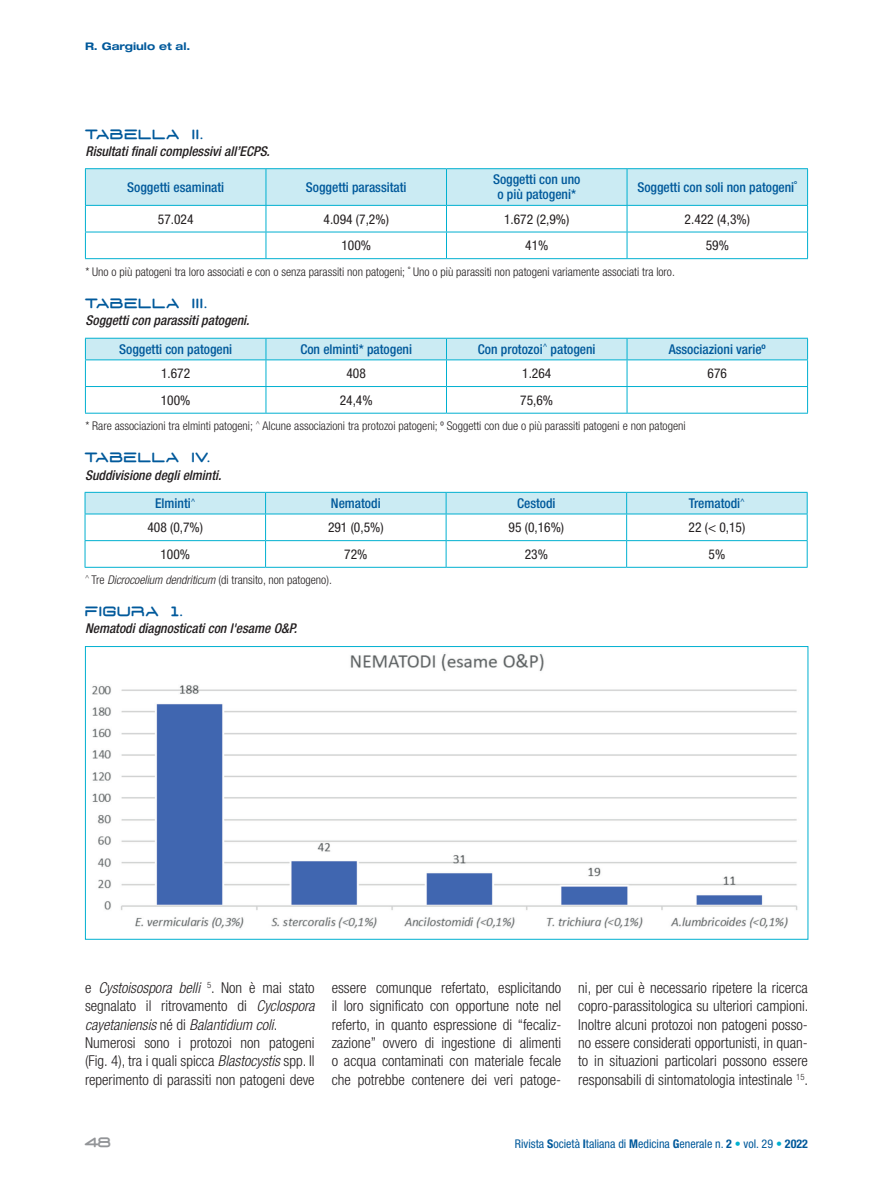
<style>
.page{position:relative;width:893px;height:1191px;background:#fff}
.page>*{position:absolute;margin:0;border:0;box-sizing:border-box;transform-origin:0 0}
.t1{font:300 condensed 15px/18.3px "Helvetica Neue LT Std";color:#231f20;text-align:justify}
.t2{font:500 condensed 13.5px/15px "Helvetica Neue LT Std";color:#00599b;text-align:center}
.t3{font:italic 500 condensed 13.5px/28.3px "Helvetica Neue LT Std";color:#231f20}
.t4{font:condensed 13.5px "Helvetica Neue LT Std";color:#231f20}
.t5{font:13.5px "D3 Euronism Bold";letter-spacing:.115em;color:#00599b}
.t6{font:13.5px "D3 Euronism Bold";color:#939598}
.t7{font:300 condensed 12px "Helvetica Neue LT Std";color:#231f20}
.t8{font:condensed 12px "Helvetica Neue LT Std";color:#00599b}
.t9{font:700 expanded 10.5px "Helvetica Neue LT Std";color:#00599b}
.s1{font-style:normal;color:#00599b}
.s2{font-style:italic}
.s3{font-weight:700}
.s4{color:#00b0d0}
</style>
<div class="page">
<svg style="left:85px;top:259px;width:723px;height:1px"></svg>
<svg style="left:85px;top:169px;width:723px;height:89px"></svg>
<hr style="left:85px;top:258px;width:181px;height:1px;background:#00b0d0">
<hr style="left:266px;top:258px;width:180px;height:1px;background:#00b0d0">
<hr style="left:446px;top:258px;width:181px;height:1px;background:#00b0d0">
<hr style="left:627px;top:258px;width:181px;height:1px;background:#00b0d0">
<hr style="left:85px;top:168px;width:181px;height:1px;background:#00b0d0">
<hr style="left:85px;top:169px;width:1px;height:36px;background:#00b0d0">
<hr style="left:266px;top:168px;width:180px;height:1px;background:#00b0d0">
<hr style="left:446px;top:168px;width:181px;height:1px;background:#00b0d0">
<hr style="left:627px;top:168px;width:181px;height:1px;background:#00b0d0">
<hr style="left:807px;top:169px;width:1px;height:36px;background:#00b0d0">
<hr style="left:85px;top:205px;width:181px;height:1px;background:#00b0d0">
<hr style="left:266px;top:205px;width:180px;height:1px;background:#00b0d0">
<hr style="left:446px;top:205px;width:181px;height:1px;background:#00b0d0">
<hr style="left:627px;top:205px;width:181px;height:1px;background:#00b0d0">
<svg style="left:85px;top:337px;width:722px;height:1px"></svg>
<hr style="left:85px;top:413px;width:181px;height:1px;background:#00b0d0">
<hr style="left:266px;top:413px;width:180px;height:1px;background:#00b0d0">
<hr style="left:446px;top:413px;width:181px;height:1px;background:#00b0d0">
<hr style="left:627px;top:413px;width:181px;height:1px;background:#00b0d0">
<svg style="left:85px;top:338px;width:723px;height:75px"></svg>
<hr style="left:85px;top:359px;width:181px;height:1px;background:#00b0d0">
<hr style="left:266px;top:359px;width:180px;height:1px;background:#00b0d0">
<hr style="left:446px;top:359px;width:181px;height:1px;background:#00b0d0">
<hr style="left:627px;top:359px;width:181px;height:1px;background:#00b0d0">
<svg style="left:85px;top:491px;width:721px;height:1px"></svg>
<hr style="left:85px;top:567px;width:181px;height:1px;background:#00b0d0">
<hr style="left:266px;top:567px;width:180px;height:1px;background:#00b0d0">
<hr style="left:446px;top:567px;width:181px;height:1px;background:#00b0d0">
<hr style="left:627px;top:567px;width:180px;height:1px;background:#00b0d0">
<svg style="left:85px;top:492px;width:723px;height:75px"></svg>
<hr style="left:85px;top:513px;width:181px;height:1px;background:#00b0d0">
<hr style="left:266px;top:513px;width:180px;height:1px;background:#00b0d0">
<hr style="left:446px;top:513px;width:181px;height:1px;background:#00b0d0">
<hr style="left:627px;top:513px;width:180px;height:1px;background:#00b0d0">
<img style="left:92px;top:653px;width:706px;height:276px">
<p class="t9" style="left:85px;top:40px;width:107px">R. Gargiulo et al.</p>
<p class="t5" style="left:85px;top:129px;width:119px">TABELLA II.</p>
<p class="t3" style="left:85px;top:137px;width:186px">Risultati finali complessivi all’ECPS.</p>
<p class="t2" style="left:127px;top:179px;width:98px">Soggetti esaminati</p>
<p class="t2" style="left:306px;top:179px;width:102px">Soggetti parassitati</p>
<p class="t2" style="left:493px;top:172px;width:89px">Soggetti con uno o più patogeni*</p>
<p class="t2" style="left:637px;top:179px;width:161px">Soggetti con soli non patogeni˚</p>
<p class="t4" style="left:158px;top:211px;width:37px">57.024</p>
<p class="t4" style="left:324px;top:211px;width:67px">4.094 (7,2%)</p>
<p class="t4" style="left:504px;top:211px;width:67px">1.672 (2,9%)</p>
<p class="t4" style="left:685px;top:211px;width:67px">2.422 (4,3%)</p>
<p class="t4" style="left:341px;top:237px;width:31px">100%</p>
<p class="t4" style="left:525px;top:237px;width:25px">41%</p>
<p class="t4" style="left:706px;top:237px;width:25px">59%</p>
<p class="t7" style="left:85px;top:265px;width:591px">* Uno o più patogeni tra loro associati e con o senza parassiti non patogeni; ˚ Uno o più parassiti non patogeni variamente associati tra loro.</p>
<p class="t5" style="left:85px;top:298px;width:123px">TABELLA III.</p>
<p class="t3" style="left:85px;top:307px;width:166px">Soggetti con parassiti patogeni.</p>
<p class="t2" style="left:119px;top:341px;width:115px">Soggetti con patogeni</p>
<p class="t2" style="left:300px;top:341px;width:113px">Con elminti* patogeni</p>
<p class="t2" style="left:478px;top:341px;width:119px">Con protozoi<sup>^</sup> patogeni</p>
<p class="t2" style="left:669px;top:341px;width:99px">Associazioni varieº</p>
<p class="t4" style="left:161px;top:365px;width:31px">1.672</p>
<p class="t4" style="left:346px;top:365px;width:21px">408</p>
<p class="t4" style="left:522px;top:365px;width:31px">1.264</p>
<p class="t4" style="left:708px;top:365px;width:21px">676</p>
<p class="t4" style="left:161px;top:392px;width:31px">100%</p>
<p class="t4" style="left:340px;top:392px;width:34px">24,4%</p>
<p class="t4" style="left:520px;top:392px;width:34px">75,6%</p>
<p class="t7" style="left:85px;top:419px;width:602px">* Rare associazioni tra elminti patogeni; <sup>^</sup> Alcune associazioni tra protozoi patogeni; º Soggetti con due o più parassiti patogeni e non patogeni</p>
<p class="t5" style="left:85px;top:453px;width:127px">TABELLA IV.</p>
<p class="t3" style="left:155px;top:461px;width:68px;text-indent:-70px">Suddivisione degli elminti.<br><span class="s1">Elminti</span><sup>^</sup></p>
<p class="t2" style="left:331px;top:495px;width:51px">Nematodi</p>
<p class="t2" style="left:517px;top:495px;width:40px">Cestodi</p>
<p class="t2" style="left:689px;top:495px;width:58px">Trematodi<sup>^</sup></p>
<p class="t4" style="left:147px;top:519px;width:57px">408 (0,7%)</p>
<p class="t4" style="left:328px;top:519px;width:57px">291 (0,5%)</p>
<p class="t4" style="left:509px;top:519px;width:57px">95 (0,16%)</p>
<p class="t4" style="left:688px;top:519px;width:58px">22 (&lt; 0,15)</p>
<p class="t4" style="left:160px;top:546px;width:31px">100%</p>
<p class="t4" style="left:344px;top:546px;width:25px">72%</p>
<p class="t4" style="left:525px;top:546px;width:25px">23%</p>
<p class="t4" style="left:708px;top:546px;width:18px">5%</p>
<p class="t7" style="left:85px;top:573px;width:248px"><sup>^</sup> Tre <span class="s2">Dicrocoelium dendriticum</span> (di transito, non patogeno).</p>
<p class="t5" style="left:85px;top:606px;width:99px">FIGURA 1.</p>
<p class="t3" style="left:85px;top:614px;width:213px">Nematodi diagnosticati con l'esame O&amp;P.</p>
<p class="t1" style="left:85px;top:978px;width:231px;text-align:left">e <span class="s2">Cystoisospora belli</span> <sup>5</sup>. Non è mai stato segnalato il ritrovamento di <span class="s2">Cyclospora cayetaniensis</span> né di <span class="s2">Balantidium coli</span>.<br>Numerosi sono i protozoi non patogeni (Fig. 4), tra i quali spicca <span class="s2">Blastocystis</span> spp. Il reperimento di parassiti non patogeni deve</p>
<p class="t1" style="left:332px;top:978px;width:231px">essere comunque refertato, esplicitando il loro significato con opportune note nel referto, in quanto espressione di “fecaliz&shy;zazione” ovvero di ingestione di alimenti o acqua contaminati con materiale fecale che potrebbe contenere dei veri patoge-</p>
<p class="t1" style="left:578px;top:978px;width:232px">ni, per cui è necessario ripetere la ricerca copro-parassitologica su ulteriori campioni.<br>Inoltre alcuni protozoi non patogeni posso&shy;no essere considerati opportunisti, in quan&shy;to in situazioni particolari possono essere responsabili di sintomatologia intestinale <sup>15</sup>.</p>
<p class="t6" style="left:85px;top:1137px;width:27px">48</p>
<p class="t8" style="left:515px;top:1137px;width:294px">Rivista <span class="s3">S</span>ocietà <span class="s3">I</span>taliana di <span class="s3">M</span>edicina <span class="s3">G</span>enerale n. <span class="s3">2</span> <span class="s4">•</span> vol. 29 <span class="s4">•</span> <span class="s3">2022</span></p>
</div>
